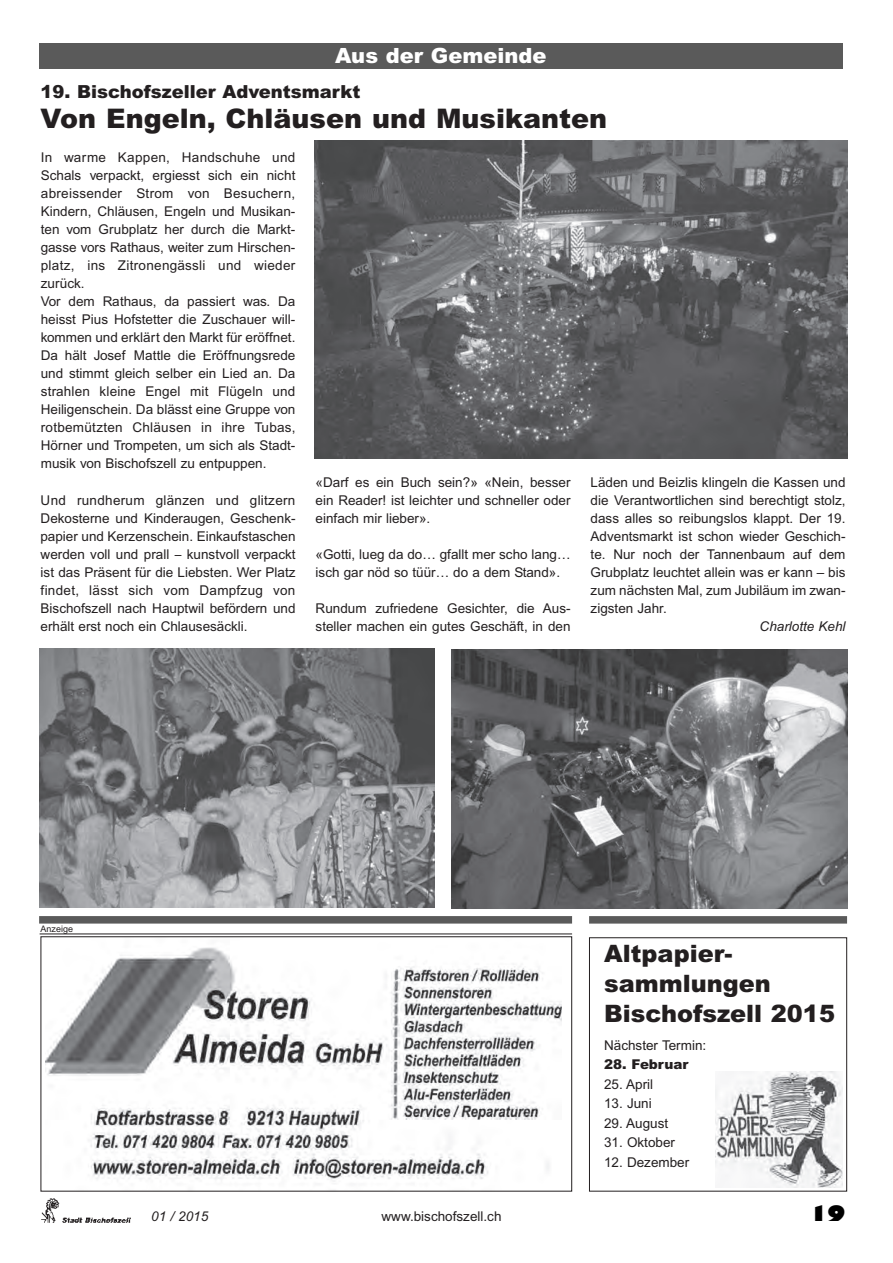
<style>
.page{position:relative;width:893px;height:1263px;background:#fff}
.page>*{position:absolute;margin:0;border:0;box-sizing:border-box;transform-origin:0 0}
.t1{font:900 27px "Arial";color:#231f20}
.t2{font:900 24px/30px "Arial";color:#231f20}
.t3{font:900 21px "Arial";color:#fff}
.t4{font:800 21px "Gill Sans";color:#000}
.t5{font:900 18px "Arial";color:#231f20}
.t6{font:13.5px/18px "Arial";color:#231f20;text-align:justify}
.t7{font:italic 13.5px "Arial";color:#231f20}
.t8{font:900 13.5px "Arial";color:#231f20}
.t9{font:9px "Arial";color:#231f20}
</style>
<div class="page">
<img style="left:41px;top:1198px;width:90px;height:25px">
<div style="left:39px;top:43px;width:803px;height:26px;background:#5a5a5a"></div>
<div style="left:589px;top:916px;width:258px;height:7px;background:#5a5a5a"></div>
<div style="left:589px;top:937px;width:258px;height:254px;border:1px solid #231f20"></div>
<img style="left:715px;top:1071px;width:128px;height:116px">
<hr style="left:40px;top:933px;width:532px;height:1px;background:#231f20">
<div style="left:39px;top:916px;width:533px;height:7px;background:#5a5a5a"></div>
<img style="left:46px;top:947px;width:515px;height:235px">
<div style="left:41px;top:936px;width:531px;height:255px;border:1px solid #231f20"></div>
<img style="left:314px;top:140px;width:533px;height:318px">
<img style="left:39px;top:648px;width:396px;height:259px">
<img style="left:452px;top:649px;width:395px;height:260px">
<h3 class="t3" style="left:335px;top:40px;width:213px">Aus der Gemeinde</h3>
<h3 class="t5" style="left:41px;top:79px;width:321px">19. Bischofszeller Adventsmarkt</h3>
<h1 class="t1" style="left:41px;top:99px;width:568px">Von Engeln, Chläusen und Musikanten</h1>
<p class="t6" style="left:41px;top:148px;width:256px;text-align:left">In warme Kappen, Handschuhe und Schals verpackt, ergiesst sich ein nicht abreissender Strom von Besuchern, Kindern, Chläusen, Engeln und Musikan&shy;ten vom Grubplatz her durch die Markt&shy;gasse vors Rathaus, weiter zum Hirschen&shy;platz, ins Zitronengässli und wieder zurück.<br>Vor dem Rathaus, da passiert was. Da heisst Pius Hofstetter die Zuschauer will&shy;kommen und erklärt den Markt für eröffnet.<br>Da hält Josef Mattle die Eröffnungsrede und stimmt gleich selber ein Lied an. Da strahlen kleine Engel mit Flügeln und Heiligenschein. Da blässt eine Gruppe von rotbemützten Chläusen in ihre Tubas, Hörner und Trompeten, um sich als Stadt&shy;musik von Bischofszell zu entpuppen.</p>
<p class="t6" style="left:41px;top:490px;width:256px">Und rundherum glänzen und glitzern Dekosterne und Kinderaugen, Geschenk&shy;papier und Kerzenschein. Einkaufstaschen werden voll und prall – kunstvoll verpackt ist das Präsent für die Liebsten. Wer Platz findet, lässt sich vom Dampfzug von Bischofszell nach Hauptwil befördern und erhält erst noch ein Chlausesäckli.</p>
<p class="t6" style="left:131px;top:347px;width:139px">Mat le die Eröf nungs-</p>
<p class="t6" style="left:41px;top:437px;width:256px;text-align:right">und Trompeten, um sich als<br>Stadtmusik von Bischofszell zu entpuppen.</p>
<p class="t6" style="left:316px;top:473px;width:256px">«Darf es ein Buch sein?» «Nein, besser ein Reader! ist leichter und schneller oder einfach mir lieber».</p>
<p class="t6" style="left:316px;top:545px;width:256px">«Gotti, lueg da do… gfallt mer scho lang… isch gar nöd so tüür… do a dem Stand».</p>
<p class="t6" style="left:316px;top:599px;width:256px">Rundum zufriedene Gesichter, die Aus&shy;steller machen ein gutes Geschäft, in den</p>
<p class="t6" style="left:591px;top:473px;width:256px">Läden und Beizlis klingeln die Kassen und die Verantwortlichen sind berechtigt stolz, dass alles so reibungslos klappt. Der 19.<br>Adventsmarkt ist schon wieder Geschich&shy;te. Nur noch der Tannenbaum auf dem Grubplatz leuchtet allein was er kann – bis zum nächsten Mal, zum Jubiläum im zwan&shy;zigsten Jahr.</p>
<p class="t7" style="left:760px;top:617px;width:87px">Charlotte Kehl</p>
<p class="t9" style="left:41px;top:922px;width:34px">Anzeige</p>
<h2 class="t2" style="left:604px;top:938px;width:232px">Altpapier&shy;sammlungen<br>Bischofszell 2015</h2>
<p class="t6" style="left:604px;top:1036px;width:104px">Nächster Termin:</p>
<p class="t8" style="left:604px;top:1055px;width:86px">28. Februar</p>
<p class="t6" style="left:604px;top:1075px;width:51px">25. April</p>
<p class="t6" style="left:604px;top:1095px;width:49px">13. Juni</p>
<p class="t6" style="left:604px;top:1114px;width:66px">29. August</p>
<p class="t6" style="left:604px;top:1134px;width:72px">31. Oktober</p>
<p class="t6" style="left:604px;top:1153px;width:87px">12. Dezember</p>
<p class="t7" style="left:151px;top:1208px;width:59px">01 / 2015</p>
<p class="t6" style="left:382px;top:1208px;width:122px">www.bischofszell.ch</p>
<h3 class="t4" style="left:810px;top:1200px;width:37px">19</h3>
</div>
